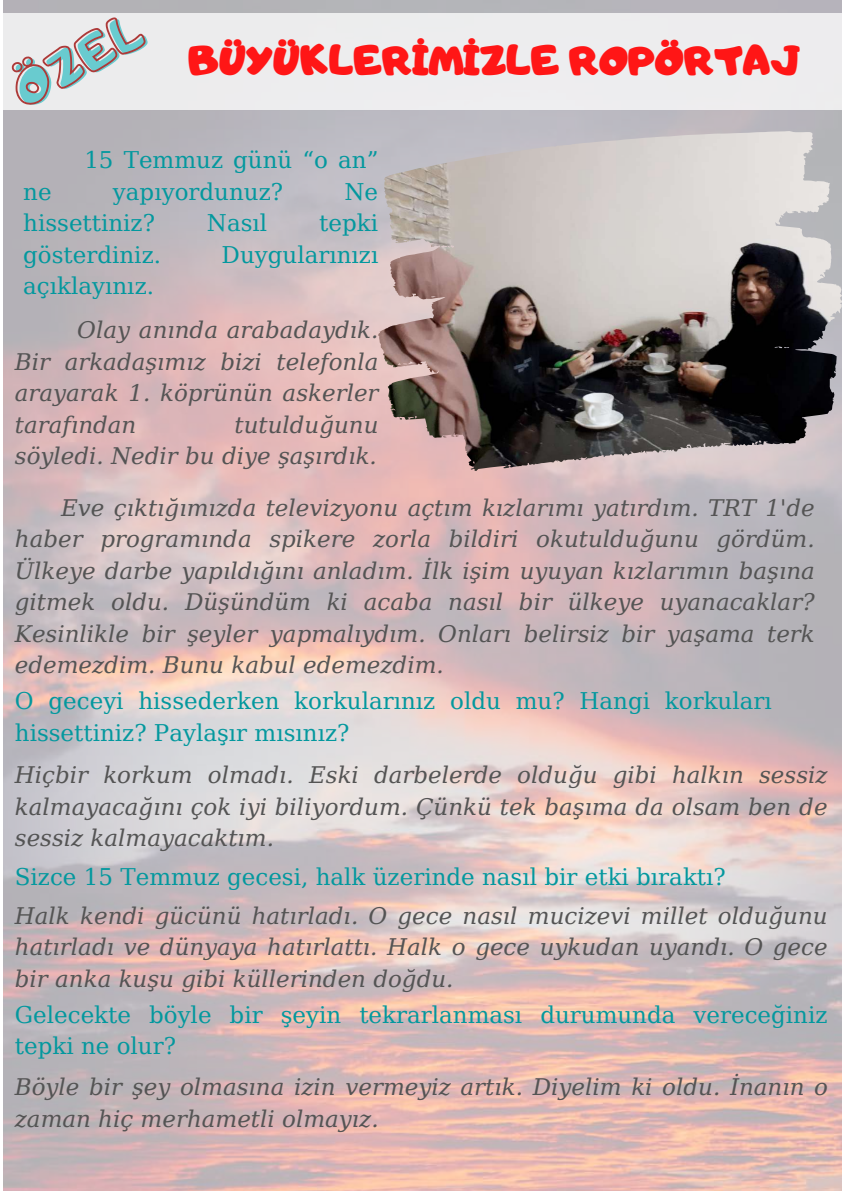
<style>
.page{position:relative;width:842px;height:1191px;background:#fff}
.page>*{position:absolute;margin:0;border:0;box-sizing:border-box;transform-origin:0 0}
.t1{font:50px "Adigiana Toybox";color:#69cbcf}
.t2{font:39px "CA Generated";color:#ff1616}
.t3{font:italic 23px/31.5px "DejaVu Serif";color:#545454;text-align:justify}
.t4{font:23px/31.5px "DejaVu Serif";color:#03989e}
</style>
<div class="page">
<img style="left:4px;top:0;width:838px;height:1190px">
<img style="left:775px;top:150px;width:66px;height:147px">
<div style="left:149px;top:13px;width:693px;height:96px;background:#ededee"></div>
<svg style="left:3px;top:2px;width:146px;height:110px;background:#e0d7d8"></svg>
<h1 class="t1" style="left:4px;top:65px;width:141px;rotate:-28deg">ÖZEL</h1>
<h2 class="t2" style="left:189px;top:35px;width:613px">BÜYÜKLERİMİZLE ROPÖRTAJ</h2>
<p class="t4" style="left:84px;top:144px;width:296px">15 Temmuz günü “o an”</p>
<p class="t4" style="left:23px;top:176px;width:30px">ne</p>
<p class="t4" style="left:113px;top:176px;width:172px">yapıyordunuz?</p>
<p class="t4" style="left:344px;top:176px;width:35px">Ne</p>
<p class="t4" style="left:23px;top:207px;width:133px">hissettiniz?</p>
<p class="t4" style="left:207px;top:207px;width:62px">Nasıl</p>
<p class="t4" style="left:319px;top:207px;width:60px">tepki</p>
<p class="t4" style="left:23px;top:239px;width:139px">gösterdiniz.</p>
<p class="t4" style="left:222px;top:239px;width:158px">Duygularınızı</p>
<p class="t4" style="left:23px;top:270px;width:132px">açıklayınız.</p>
<p class="t3" style="left:15px;top:314px;width:365px;text-indent:62px">Olay anında arabadaydık.<br>Bir arkadaşımız bizi telefonla arayarak 1. köprünün askerler tarafından</p>
<p class="t3" style="left:15px;top:409px;width:365px;text-align:right">tutulduğunu<br>söyledi. Nedir bu diye şaşırdık.</p>
<p class="t3" style="left:15px;top:492px;width:801px;text-indent:46px">Eve çıktığımızda televizyonu açtım kızlarımı yatırdım. TRT 1'de haber programında spikere zorla bildiri okutulduğunu gördüm.<br>Ülkeye darbe yapıldığını anladım. İlk işim uyuyan kızlarımın başına gitmek oldu. Düşündüm ki acaba nasıl bir ülkeye uyanacaklar?<br>Kesinlikle bir şeyler yapmalıydım. Onları belirsiz bir yaşama terk edemezdim. Bunu kabul edemezdim.</p>
<p class="t4" style="left:15px;top:685px;width:758px">O geceyi hissederken korkularınız oldu mu? Hangi korkuları hissettiniz? Paylaşır mısınız?</p>
<p class="t3" style="left:15px;top:759px;width:814px">Hiçbir korkum olmadı. Eski darbelerde olduğu gibi halkın sessiz kalmayacağını çok iyi biliyordum. Çünkü tek başıma da olsam ben de sessiz kalmayacaktım.</p>
<p class="t4" style="left:15px;top:860px;width:712px">Sizce 15 Temmuz gecesi, halk üzerinde nasıl bir etki bıraktı?</p>
<p class="t3" style="left:15px;top:899px;width:814px">Halk kendi gücünü hatırladı. O gece nasıl mucizevi millet olduğunu hatırladı ve dünyaya hatırlattı. Halk o gece uykudan uyandı. O gece bir anka kuşu gibi küllerinden doğdu.</p>
<p class="t4" style="left:15px;top:999px;width:814px">Gelecekte böyle bir şeyin tekrarlanması durumunda vereceğiniz tepki ne olur?</p>
<p class="t3" style="left:15px;top:1071px;width:815px">Böyle bir şey olmasına izin vermeyiz artık. Diyelim ki oldu. İnanın o zaman hiç merhametli olmayız.</p>
</div>
